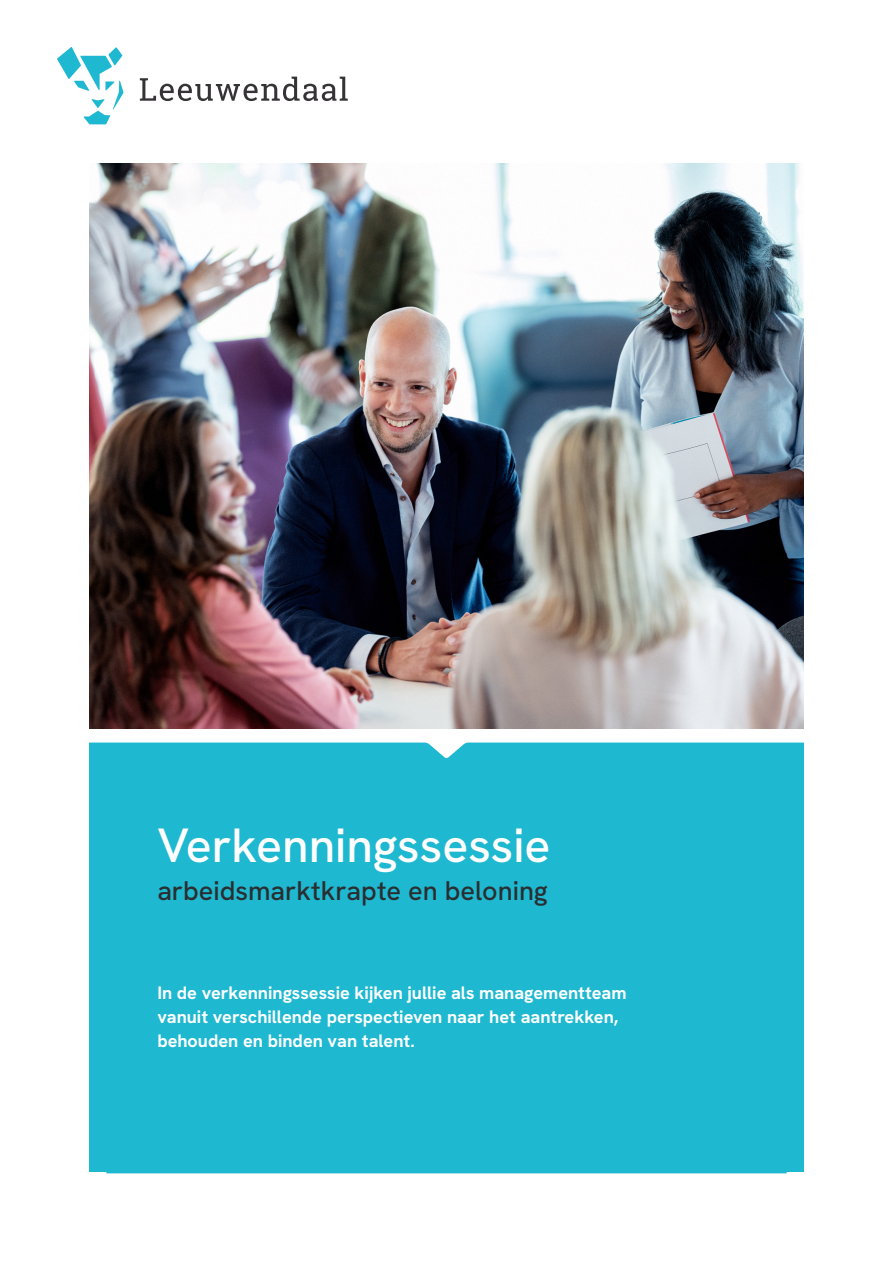
<style>
.page{position:relative;width:893px;height:1263px;background:#fff}
.page>*{position:absolute;margin:0;border:0;box-sizing:border-box;transform-origin:0 0}
.Koptitel{font:500 48px "HK Grotesk";color:#fff}
.Platte_tekst{font:500 27px "HK Grotesk";color:#2a2e30}
.Intro{font:700 18px/24px "HK Grotesk";color:#fff}
</style>
<div class="page">
<hr style="left:106px;top:1172px;width:681px;height:1px;background:#1fb8d1">
<img style="left:89px;top:164px;width:715px;height:564px">
<div style="left:89px;top:738px;width:715px;height:434px;background:#1fb8d1"></div>
<svg style="left:89px;top:738px;width:715px;height:20px"></svg>
<svg style="left:57px;top:47px;width:67px;height:77px"></svg>
<svg style="left:140px;top:77px;width:208px;height:24px"></svg>
<p class="Koptitel" style="left:157px;top:814px;width:395px">Verkenningssessie</p>
<p class="Platte_tekst" style="left:157px;top:873px;width:392px">arbeidsmarktkrapte en beloning</p>
<p class="Intro" style="left:157px;top:980px;width:471px">In de verkenningssessie kijken jullie als managementteam vanuit verschillende perspectieven naar het aantrekken, behouden en binden van talent.</p>
</div>
